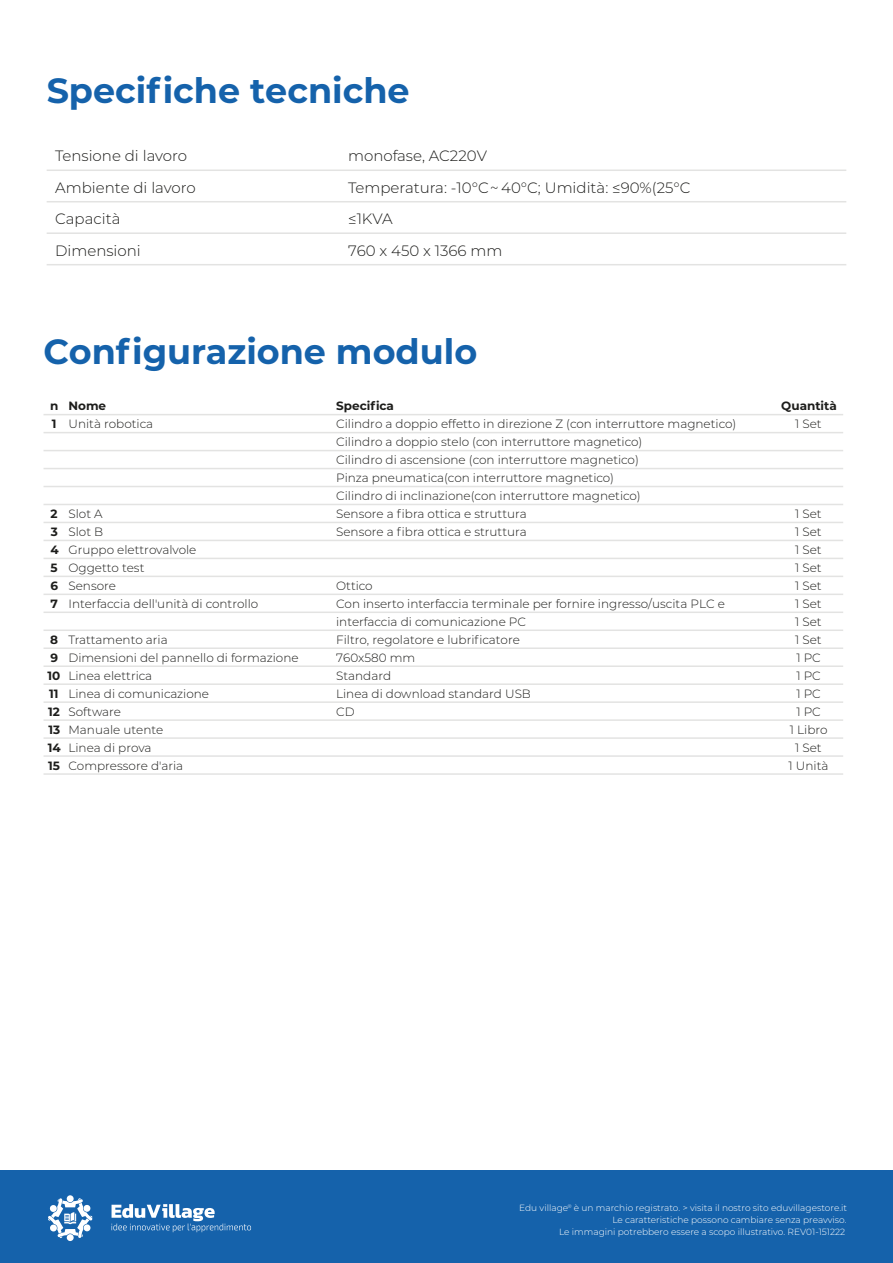
<style>
.page{position:relative;width:893px;height:1263px;background:#fff}
.page>*{position:absolute;margin:0;border:0;box-sizing:border-box;transform-origin:0 0}
.t1{font:700 34.95px "Montserrat";color:#1562ab}
.t2{font:300 15px/31.5px "Montserrat";color:#1d1d1b}
.t3{font:300 12px/18px "Montserrat";color:#1d1d1b}
.t4{font:700 12px/18px "Montserrat";color:#1d1d1b}
.t5{font:300 9px/12px "Montserrat";color:#fff;text-align:right}
</style>
<div class="page">
<hr style="left:44px;top:414px;width:799px;height:1px;background:#e3e3e2">
<hr style="left:44px;top:432px;width:799px;height:1px;background:#e3e3e2">
<hr style="left:44px;top:450px;width:799px;height:1px;background:#e3e3e2">
<hr style="left:44px;top:468px;width:799px;height:1px;background:#e3e3e2">
<hr style="left:44px;top:486px;width:799px;height:1px;background:#e3e3e2">
<hr style="left:44px;top:504px;width:799px;height:1px;background:#e3e3e2">
<hr style="left:44px;top:522px;width:799px;height:1px;background:#e3e3e2">
<hr style="left:44px;top:540px;width:799px;height:1px;background:#e3e3e2">
<hr style="left:44px;top:558px;width:799px;height:1px;background:#e3e3e2">
<hr style="left:44px;top:576px;width:799px;height:1px;background:#e3e3e2">
<hr style="left:44px;top:594px;width:799px;height:1px;background:#e3e3e2">
<hr style="left:44px;top:611px;width:799px;height:2px;background:#e3e3e2">
<hr style="left:44px;top:629px;width:799px;height:2px;background:#e3e3e2">
<hr style="left:44px;top:647px;width:799px;height:2px;background:#e3e3e2">
<hr style="left:44px;top:665px;width:799px;height:2px;background:#e3e3e2">
<hr style="left:44px;top:683px;width:799px;height:2px;background:#e3e3e2">
<hr style="left:44px;top:701px;width:799px;height:2px;background:#e3e3e2">
<hr style="left:44px;top:719px;width:799px;height:2px;background:#e3e3e2">
<hr style="left:44px;top:737px;width:799px;height:2px;background:#e3e3e2">
<hr style="left:44px;top:755px;width:799px;height:2px;background:#e3e3e2">
<hr style="left:44px;top:773px;width:799px;height:2px;background:#e3e3e2">
<div style="left:0;top:1170px;width:893px;height:93px;background:#1562ab"></div>
<div style="left:67px;top:1234px;width:7px;height:7px;background:#fff;border-radius:50%"></div>
<div style="left:67px;top:1195px;width:7px;height:7px;background:#fff;border-radius:50%"></div>
<svg style="left:48px;top:1198px;width:44px;height:40px"></svg>
<svg style="left:112px;top:1204px;width:139px;height:28px"></svg>
<hr style="left:47px;top:169px;width:799px;height:2px;background:#e3e3e2">
<hr style="left:47px;top:201px;width:799px;height:1px;background:#e3e3e2">
<hr style="left:47px;top:232px;width:799px;height:2px;background:#e3e3e2">
<hr style="left:47px;top:264px;width:799px;height:1px;background:#e3e3e2">
<h1 class="t1" style="left:47px;top:65px;width:365px">Specifiche tecniche</h1>
<p class="t2" style="left:55px;top:140px;width:142px">Tensione di lavoro<br>Ambiente di lavoro<br>Capacità<br>Dimensioni</p>
<p class="t2" style="left:348px;top:140px;width:344px">monofase, AC220V<br>Temperatura: -10°C ~ 40°C; Umidità: ≤90%(25°C ≤1KVA<br>760 x 450 x 1366 mm</p>
<h1 class="t1" style="left:44px;top:327px;width:435px">Configurazione modulo</h1>
<p class="t4" style="left:336px;top:396px;width:59px">Specifica</p>
<p class="t3" style="left:336px;top:414px;width:402px">Cilindro a doppio effetto in direzione Z (con interruttore magnetico)<br>Cilindro a doppio stelo (con interruttore magnetico)<br>Cilindro di ascensione (con interruttore magnetico)<br>Pinza pneumatica(con interruttore magnetico)<br>Cilindro di inclinazione(con interruttore magnetico)<br>Sensore a fibra ottica e struttura<br>Sensore a fibra ottica e struttura</p>
<p class="t4" style="left:69px;top:396px;width:39px">Nome</p>
<p class="t3" style="left:69px;top:414px;width:86px">Unità robotica</p>
<p class="t4" style="left:50px;top:396px;width:10px">n<br>1</p>
<p class="t3" style="left:69px;top:504px;width:191px">Slot A<br>Slot B<br>Gruppo elettrovalvole<br>Oggetto test<br>Sensore<br>Interfaccia dell'unità di controllo</p>
<p class="t3" style="left:69px;top:630px;width:232px">Trattamento aria<br>Dimensioni del pannello di formazione<br>Linea elettrica<br>Linea di comunicazione<br>Software<br>Manuale utente<br>Linea di prova<br>Compressore d'aria</p>
<p class="t4" style="left:50px;top:504px;width:10px;text-align:justify">2<br>3<br>4<br>5<br>6<br>7</p>
<p class="t4" style="left:47px;top:630px;width:15px">8<br>9<br>10<br>11<br>12<br>13<br>14<br>15</p>
<p class="t3" style="left:336px;top:576px;width:390px">Ottico<br>Con inserto interfaccia terminale per fornire ingresso/uscita PLC e interfaccia di comunicazione PC<br>Filtro, regolatore e lubrificatore<br>760x580 mm<br>Standard<br>Linea di download standard USB<br>CD</p>
<p class="t4" style="left:781px;top:396px;width:57px">Quantità</p>
<p class="t3" style="left:795px;top:414px;width:28px">1 Set</p>
<p class="t3" style="left:789px;top:504px;width:41px;text-align:center">1 Set<br>1 Set<br>1 Set<br>1 Set<br>1 Set<br>1 Set<br>1 Set<br>1 Set<br>1 PC<br>1 PC<br>1 PC<br>1 PC<br>1 Libro<br>1 Set<br>1 Unità</p>
<p class="t5" style="left:519px;top:1201px;width:329px">Edu village<sup>®</sup> è un marchio registrato. &gt; visita il nostro sito eduvillagestore.it<br>Le caratteristiche possono cambiare senza preavviso.<br>Le immagini potrebbero essere a scopo illustrativo. REV01-151222</p>
</div>
